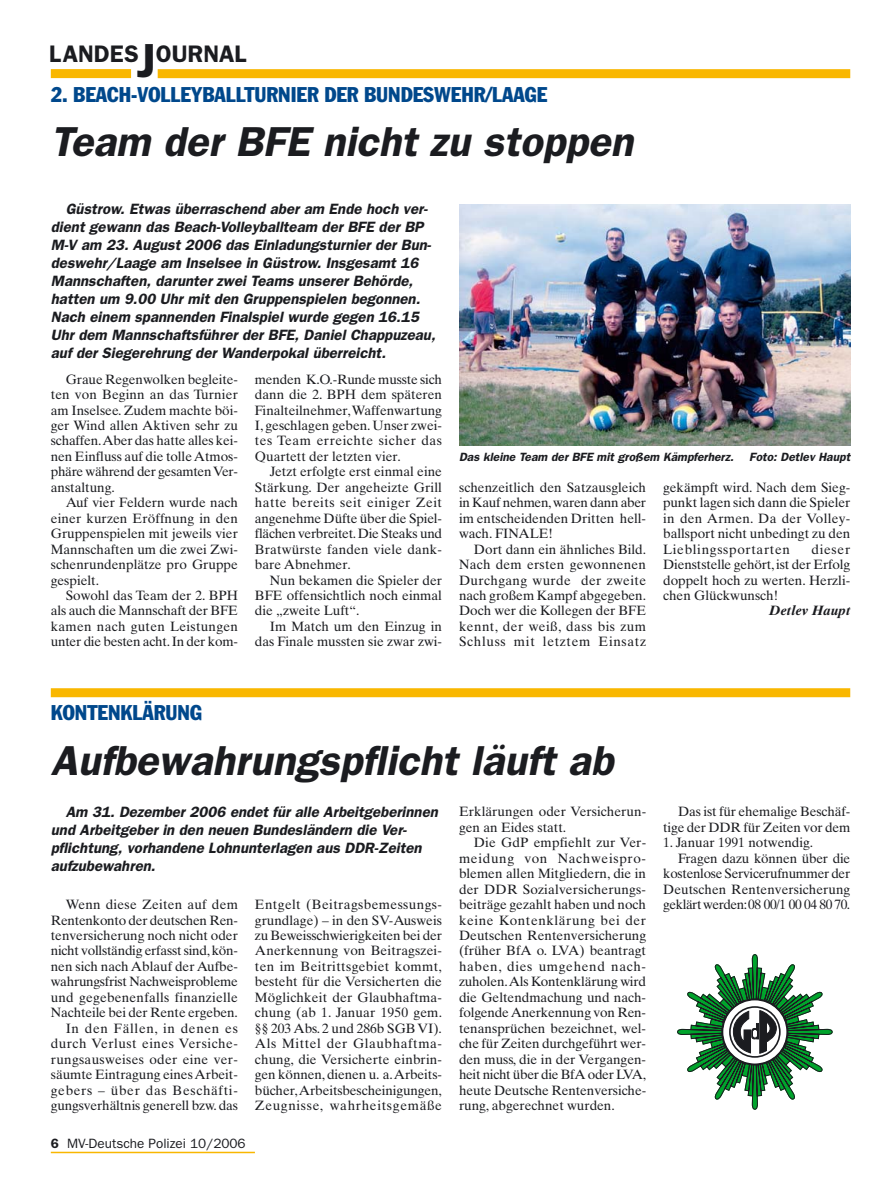
<style>
.page{position:relative;width:893px;height:1191px;background:#fff}
.page>*{position:absolute;margin:0;border:0;box-sizing:border-box;transform-origin:0 0}
.t1{font:italic 600 42px "Franklin Gothic";color:#1b1c20}
.t2{font:600 24px "Franklin Gothic";color:#1b1c20}
.t3{font:condensed 21px "Franklin Gothic";color:#00488c}
.t4{font:italic 600 15px/18px "Franklin Gothic";color:#1b1c20}
.t5{font:13.5px/15.5px "Times Ten";color:#1b1c20;text-align:justify}
.t6{font:13.5px "Times Ten";letter-spacing:-.02em;color:#1b1c20}
.t7{font:13.5px "Times Ten";letter-spacing:-.03em;color:#1b1c20}
.t8{font:13.5px "Franklin Gothic";color:#1b1c20}
.t9{font:italic 700 13.5px "Times Ten";color:#1b1c20}
.t10{font:italic 600 12px "Franklin Gothic";color:#1b1c20}
.s1{font-size:48px}
.s2{font-weight:600}
</style>
<div class="page">
<hr style="left:51px;top:1151px;width:204px;height:2px;background:#f9b700">
<div style="left:51px;top:69px;width:80px;height:9px;background:#f9b700"></div>
<div style="left:158px;top:69px;width:692px;height:9px;background:#f9b700"></div>
<svg style="left:677px;top:954px;width:156px;height:155px"></svg>
<img style="left:460px;top:204px;width:390px;height:241px">
<div style="left:51px;top:688px;width:799px;height:9px;background:#f9b700"></div>
<h2 class="t2" style="left:49px;top:45px;width:199px">LANDES<span class="s1">J</span>OURNAL</h2>
<h3 class="t3" style="left:51px;top:87px;width:498px">2. BEACH-VOLLEYBALLTURNIER DER BUNDESWEHR/LAAGE</h3>
<h1 class="t1" style="left:51px;top:127px;width:591px">Team der BFE nicht zu stoppen</h1>
<p class="t4" style="left:51px;top:201px;width:389px;text-indent:15px">Güstrow. Etwas überraschend aber am Ende hoch ver&shy;dient gewann das Beach-Volleyballteam der BFE der BP M-V am 23. August 2006 das Einladungsturnier der Bun&shy;deswehr/Laage am Inselsee in Güstrow. Insgesamt 16<br>Mannschaften, darunter zwei Teams unserer Behörde, hatten um 9.00 Uhr mit den Gruppenspielen begonnen.<br>Nach einem spannenden Finalspiel wurde gegen 16.15<br>Uhr dem Mannschaftsführer der BFE, Daniel Chappuzeau, auf der Siegerehrung der Wanderpokal überreicht.</p>
<p class="t5" style="left:51px;top:372px;width:189px;text-indent:15px">Graue Regenwolken begleite&shy;ten von Beginn an das Turnier am Inselsee. Zudem machte böi&shy;ger Wind allen Aktiven sehr zu schaffen.Aber das hatte alles kei&shy;nen Einfluss auf die tolle Atmos&shy;phäre während der gesamten Ver&shy;anstaltung.</p>
<p class="t5" style="left:51px;top:496px;width:189px;text-indent:15px">Auf vier Feldern wurde nach einer kurzen Eröffnung in den Gruppenspielen mit jeweils vier Mannschaften um die zwei Zwi&shy;schenrundenplätze pro Gruppe gespielt.</p>
<p class="t5" style="left:51px;top:589px;width:189px;text-indent:15px">Sowohl das Team der 2. BPH als auch die Mannschaft der BFE kamen nach guten Leistungen unter die besten acht.In der kom-</p>
<p class="t5" style="left:255px;top:372px;width:189px">menden K.O.-Runde musste sich dann die 2. BPH dem späteren Finalteilnehmer,Waffenwartung I, geschlagen geben. Unser zwei&shy;tes Team erreichte sicher das Quartett der letzten vier.</p>
<p class="t5" style="left:255px;top:465px;width:189px;text-indent:15px">Jetzt erfolgte erst einmal eine Stärkung. Der angeheizte Grill hatte bereits seit einiger Zeit angenehme Düfte über die Spiel&shy;flächen verbreitet.Die Steaks und Bratwürste fanden viele dank&shy;bare Abnehmer.</p>
<p class="t5" style="left:255px;top:573px;width:189px;text-indent:15px">Nun bekamen die Spieler der BFE offensichtlich noch einmal die „zweite Luft“.</p>
<p class="t5" style="left:255px;top:620px;width:189px;text-align:right">Im Match um den Einzug in das Finale mussten sie zwar zwi-</p>
<p class="t10" style="left:459px;top:452px;width:395px">Das kleine Team der BFE mit großem Kämpferherz. Foto: Detlev Haupt</p>
<p class="t5" style="left:459px;top:481px;width:189px">schenzeitlich den Satzausgleich in Kauf nehmen,waren dann aber im entscheidenden Dritten hell&shy;wach. FINALE!</p>
<p class="t5" style="left:459px;top:542px;width:189px;text-indent:15px">Dort dann ein ähnliches Bild.<br>Nach dem ersten gewonnenen Durchgang wurde der zweite nach großem Kampf abgegeben.<br>Doch wer die Kollegen der BFE kennt, der weiß, dass bis zum Schluss mit letztem Einsatz</p>
<p class="t5" style="left:663px;top:481px;width:189px">gekämpft wird. Nach dem Sieg&shy;punkt lagen sich dann die Spieler in den Armen. Da der Volley&shy;ballsport nicht unbedingt zu den Lieblingssportarten</p>
<p class="t5" style="left:663px;top:542px;width:189px;text-indent:148px">dieser Dienststelle gehört,ist der Erfolg doppelt hoch zu werten. Herzli&shy;chen Glückwunsch!</p>
<p class="t9" style="left:769px;top:606px;width:82px">Detlev Haupt</p>
<h3 class="t3" style="left:51px;top:705px;width:153px">KONTENKLÄRUNG</h3>
<h1 class="t1" style="left:51px;top:746px;width:571px">Aufbewahrungspflicht läuft ab</h1>
<p class="t4" style="left:51px;top:804px;width:391px;text-indent:15px">Am 31. Dezember 2006 endet für alle Arbeitgeberinnen und Arbeitgeber in den neuen Bundesländern die Ver&shy;pflichtung, vorhandene Lohnunterlagen aus DDR-Zeiten aufzubewahren.</p>
<p class="t5" style="left:51px;top:898px;width:189px;text-align:right">Wenn diese Zeiten auf dem<br>Rentenkonto der deutschen Ren&shy;tenversicherung noch nicht oder nicht vollständig erfasst sind,kön&shy;nen sich nach Ablauf der Aufbe&shy;wahrungsfrist Nachweisprobleme und gegebenenfalls finanzielle<br>Nachteile bei der Rente ergeben.<br>In den Fällen, in denen es durch Verlust eines Versiche&shy;rungsausweises oder eine ver&shy;säumte Eintragung eines Arbeit&shy;gebers – über das Beschäfti&shy;gungsverhältnis generell bzw.das</p>
<p class="t5" style="left:255px;top:898px;width:189px">Entgelt (Beitragsbemessungs&shy;grundlage) – in den SV-Ausweis zu Beweisschwierigkeiten bei der Anerkennung von Beitragszei&shy;ten im Beitrittsgebiet kommt, besteht für die Versicherten die Möglichkeit der Glaubhaftma&shy;chung (ab 1. Januar 1950 gem. §§ 203 Abs. 2 und 286b SGB VI).<br>Als Mittel der Glaubhaftma&shy;chung, die Versicherte einbrin&shy;gen können, dienen u. a.Arbeits&shy;bücher,Arbeitsbescheinigungen, Zeugnisse, wahrheitsgemäße</p>
<p class="t8" style="left:51px;top:1138px;width:196px"><span class="s2">6</span> MV-Deutsche Polizei 10/2006</p>
<p class="t5" style="left:459px;top:805px;width:189px">Erklärungen oder Versicherun&shy;gen an Eides statt.</p>
<p class="t5" style="left:459px;top:836px;width:189px;text-indent:15px">Die GdP empfiehlt zur Ver&shy;meidung von Nachweispro&shy;blemen allen Mitgliedern, die in der DDR Sozialversicherungs&shy;beiträge gezahlt haben und noch keine Kontenklärung bei der Deutschen Rentenversicherung (früher BfA o. LVA) beantragt haben, dies umgehend nach&shy;zuholen.Als Kontenklärung wird die Geltendmachung und nach&shy;folgende Anerkennung von Ren&shy;tenansprüchen bezeichnet, wel&shy;che für Zeiten durchgeführt wer&shy;den muss, die in der Vergangen&shy;heit nicht über die BfA oder LVA, heute Deutsche Rentenversiche&shy;rung, abgerechnet wurden.</p>
<p class="t5" style="left:663px;top:805px;width:189px;text-align:right">Das ist für ehemalige Beschäf&shy;tige der DDR für Zeiten vor dem</p>
<p class="t5" style="left:663px;top:836px;width:151px">1. Januar 1991 notwendig.</p>
<p class="t5" style="left:678px;top:851px;width:174px">Fragen dazu können über die</p>
<p class="t6" style="left:663px;top:868px;width:189px">kostenlose Servicerufnummer der</p>
<p class="t5" style="left:663px;top:882px;width:189px">Deutschen Rentenversicherung</p>
<p class="t7" style="left:663px;top:899px;width:189px">geklärt werden:08 00/1 00 04 80 70.</p>
</div>
